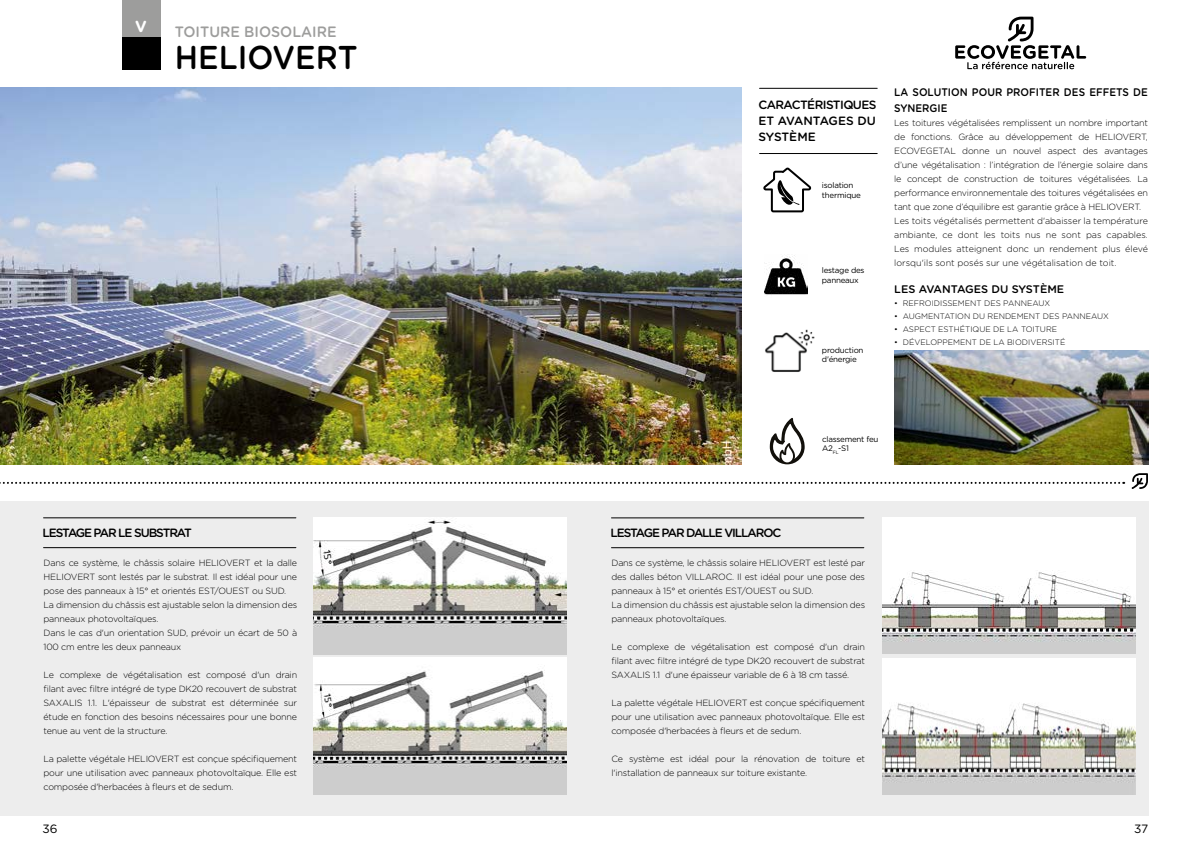
<style>
.page{position:relative;width:1191px;height:842px;background:#fff}
.page>*{position:absolute;margin:0;border:0;box-sizing:border-box;transform-origin:0 0}
.t1{font:500 33px "Gotham Rounded";color:#000;scale:.93 1}
.t2{font:700 16px "Gotham Rounded";color:#fff}
.t3{font:500 15px "Gotham Rounded";color:#9d9d9c;scale:.95 1}
.t4{font:500 12px/16px "Gotham Rounded";letter-spacing:-.09em;color:#000;text-align:justify}
.t5{font:12px "Gotham Rounded";color:#000}
.t6{font:500 11px/16px "Gotham Rounded";color:#000;scale:.92 1}
.t7{font:500 11px "Gotham Rounded";color:#000}
.t8{font:300 9px/14px "Gotham Rounded";letter-spacing:-.02em;color:#000}
.t9{font:300 8px "Gotham Rounded";color:#000}
.t10{font:8px/9.6px "Gotham Rounded";letter-spacing:-.03em;color:#000}
</style>
<div class="page">
<div style="left:0;top:501px;width:1148px;height:315px;background:#ededed"></div>
<img style="left:0;top:87px;width:742px;height:377px">
<img style="left:894px;top:351px;width:254px;height:113px">
<div style="left:122px;top:0;width:38px;height:69px;background:#000"></div>
<div style="left:122px;top:0;width:38px;height:37px;background:#9d9d9c"></div>
<hr style="left:759px;top:88px;width:118px;height:1px;background:#000">
<hr style="left:759px;top:153px;width:118px;height:1px;background:#000">
<svg style="left:0;top:482px;width:1124px;height:2px"></svg>
<svg style="left:1131px;top:473px;width:17px;height:16px"></svg>
<svg style="left:955px;top:17px;width:131px;height:52px"></svg>
<img style="left:764px;top:255px;width:43px;height:40px">
<svg style="left:763px;top:167px;width:49px;height:46px"></svg>
<svg style="left:770px;top:418px;width:34px;height:46px"></svg>
<img style="left:765px;top:329px;width:50px;height:43px">
<hr style="left:44px;top:517px;width:252px;height:1px;background:#000">
<hr style="left:44px;top:547px;width:252px;height:1px;background:#000">
<img style="left:313px;top:657px;width:254px;height:137px">
<hr style="left:611px;top:517px;width:253px;height:1px;background:#000">
<hr style="left:611px;top:547px;width:253px;height:1px;background:#000">
<img style="left:313px;top:517px;width:254px;height:137px">
<div style="left:882px;top:517px;width:253px;height:137px;background:#fff"></div>
<img style="left:882px;top:570px;width:253px;height:84px">
<div style="left:882px;top:657px;width:253px;height:137px;background:#fff"></div>
<img style="left:882px;top:703px;width:253px;height:91px">
<h2 class="t2" style="left:135px;top:15px;width:13px">V</h2>
<h3 class="t3" style="left:175px;top:21px;width:172px">TOITURE BIOSOLAIRE</h3>
<h1 class="t1" style="left:175px;top:34px;width:198px">HELIOVERT</h1>
<h3 class="t4" style="left:43px;top:524px;width:151px">LESTAGE PAR LE SUBSTRAT</h3>
<p class="t8" style="left:44px;top:555px;width:255px">Dans ce système, le châssis solaire HELIOVERT et la dalle HELIOVERT sont lestés par le substrat. Il est idéal pour une pose des panneaux à 15° et orientés EST/OUEST ou SUD.<br>La dimension du châssis est ajustable selon la dimension des panneaux photovoltaïques.<br>Dans le cas d'un orientation SUD, prévoir un écart de 50 à 100 cm entre les deux panneaux</p>
<p class="t8" style="left:44px;top:667px;width:255px;text-align:justify">Le complexe de végétalisation est composé d'un drain filant avec filtre intégré de type DK20 recouvert de substrat SAXALIS 1.1. L'épaisseur de substrat est déterminée sur étude en fonction des besoins nécessaires pour une bonne tenue au vent de la structure.</p>
<p class="t8" style="left:44px;top:751px;width:255px;text-align:justify">La palette végétale HELIOVERT est conçue spécifiquement pour une utilisation avec panneaux photovoltaïque. Elle est composée d'herbacées à fleurs et de sedum.</p>
<h3 class="t4" style="left:758px;top:96px;width:119px">CARACTÉRISTIQUES ET AVANTAGES DU SYSTÈME</h3>
<p class="t10" style="left:822px;top:180px;width:40px">isolation thermique</p>
<p class="t10" style="left:822px;top:265px;width:44px">lestage des panneaux</p>
<p class="t10" style="left:822px;top:345px;width:43px">production d'énergie</p>
<p class="t6" style="left:894px;top:84px;width:277px">LA SOLUTION POUR PROFITER DES EFFETS DE<br>SYNERGIE</p>
<p class="t8" style="left:894px;top:116px;width:255px">Les toitures végétalisées remplissent un nombre important de fonctions. Grâce au développement de HELIOVERT, ECOVEGETAL donne un nouvel aspect des avantages d’une végétalisation : l’intégration de l’énergie solaire dans le concept de construction de toitures végétalisées. La performance environnementale des toitures végétalisées en tant que zone d’équilibre est garantie grâce à HELIOVERT.<br>Les toits végétalisés permettent d'abaisser la température ambiante, ce dont les toits nus ne sont pas capables.<br>Les modules atteignent donc un rendement plus élevé lorsqu'ils sont posés sur une végétalisation de toit.</p>
<p class="t7" style="left:894px;top:282px;width:171px">LES AVANTAGES DU SYSTÈME</p>
<p class="t9" style="left:894px;top:298px;width:157px">• REFROIDISSEMENT DES PANNEAUX</p>
<p class="t9" style="left:894px;top:311px;width:216px">• AUGMENTATION DU RENDEMENT DES PANNEAUX</p>
<p class="t9" style="left:894px;top:324px;width:164px">• ASPECT ESTHÉTIQUE DE LA TOITURE</p>
<p class="t9" style="left:894px;top:337px;width:173px">• DÉVELOPPEMENT DE LA BIODIVERSITÉ</p>
<p class="t10" style="left:822px;top:433px;width:58px">classement feu<br>A2<sub>FL</sub>-S1</p>
<h3 class="t4" style="left:610px;top:524px;width:172px">LESTAGE PAR DALLE VILLAROC</h3>
<p class="t8" style="left:611px;top:555px;width:255px">Dans ce système, le châssis solaire HELIOVERT est lesté par des dalles béton VILLAROC. Il est idéal pour une pose des panneaux à 15° et orientés EST/OUEST ou SUD.<br>La dimension du châssis est ajustable selon la dimension des panneaux photovoltaïques.</p>
<p class="t8" style="left:611px;top:639px;width:255px;text-align:justify">Le complexe de végétalisation est composé d'un drain filant avec filtre intégré de type DK20 recouvert de substrat SAXALIS 1.1 d'une épaisseur variable de 6 à 18 cm tassé.</p>
<p class="t8" style="left:611px;top:695px;width:255px;text-align:justify">La palette végétale HELIOVERT est conçue spécifiquement pour une utilisation avec panneaux photovoltaïque. Elle est composée d'herbacées à fleurs et de sedum.</p>
<p class="t8" style="left:611px;top:751px;width:255px">Ce système est idéal pour la rénovation de toiture et l'installation de panneaux sur toiture existante.</p>
<h3 class="t5" style="left:43px;top:820px;width:17px">36</h3>
<h3 class="t5" style="left:1134px;top:820px;width:16px">37</h3>
</div>
